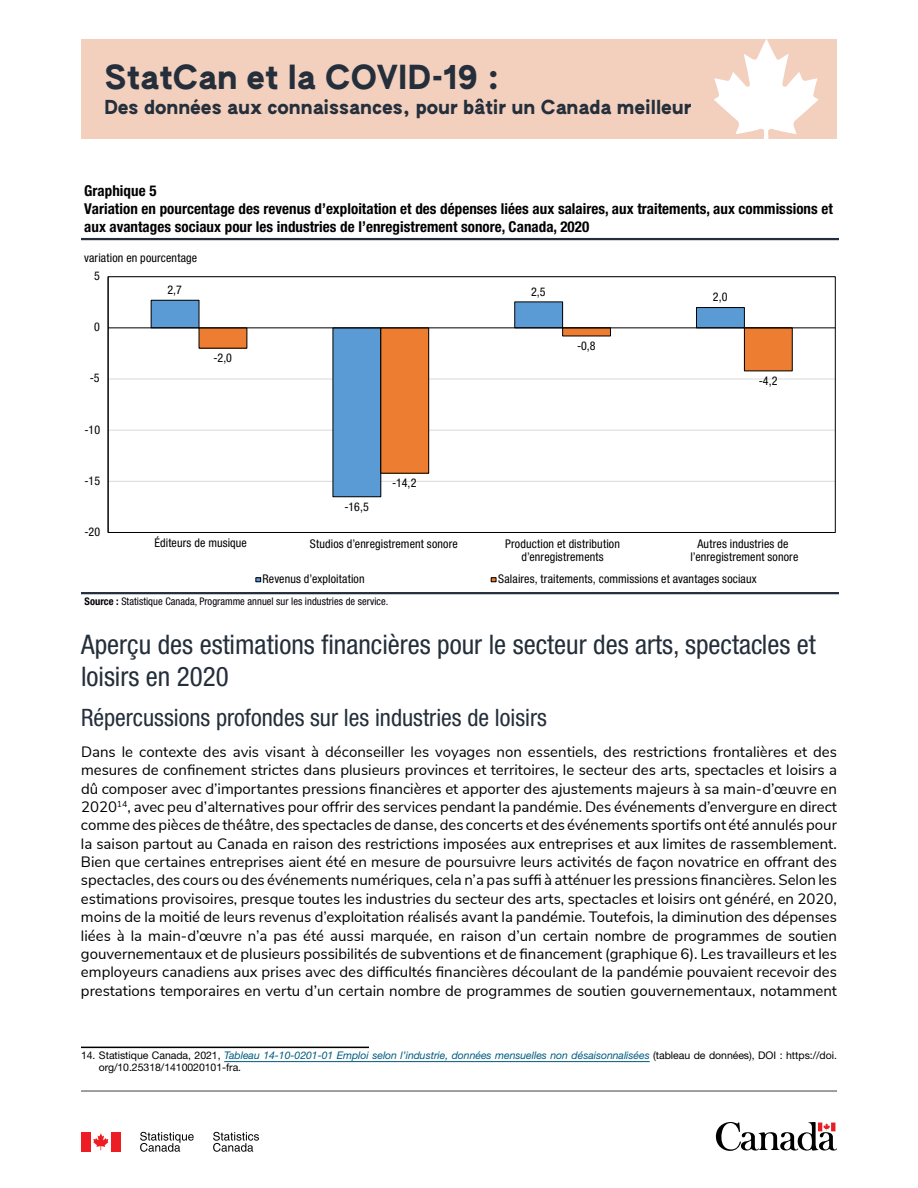
<style>
.page{position:relative;width:918px;height:1188px;background:#fff}
.page>*{position:absolute;margin:0;border:0;box-sizing:border-box;transform-origin:0 0}
.t1{font:32.25px "AUTHENTIC Sans 150";letter-spacing:-.005em;color:#242f3b}
.t2{font:condensed 27px/31.5px "Helvetica Neue LT Std";color:#242f3b}
.t3{font:condensed 24px "Helvetica Neue LT Std";color:#242f3b}
.t4{font:18.75px "AUTHENTIC Sans 150";letter-spacing:-.005em;color:#242f3b}
.t5{font:15px/18.5px "Nunito Sans";color:#000;text-align:justify}
.t6{font:700 condensed 15px/18px "Helvetica Neue LT Std";letter-spacing:.005em;color:#000}
.t7{font:condensed 12px/13.5px "Helvetica Neue LT Std";letter-spacing:.01em;color:#000;text-align:center}
.t8{font:10.5px/12px "Helvetica Neue LT Std";letter-spacing:-.005em;color:#000}
.t9{font:condensed 10.5px "Helvetica Neue LT Std";letter-spacing:.005em;color:#000}
.s1{font-weight:700}
.s2{font-style:italic;color:#015b7f}
</style>
<div class="page">
<hr style="left:81px;top:1091px;width:756px;height:1px;background:#404042">
<hr style="left:81px;top:592px;width:757px;height:2px;background:#242f3b">
<hr style="left:81px;top:238px;width:757px;height:2px;background:#242f3b">
<hr style="left:108px;top:481px;width:727px;height:1px;background:#d9d9d9">
<hr style="left:108px;top:430px;width:727px;height:1px;background:#d9d9d9">
<hr style="left:108px;top:379px;width:727px;height:1px;background:#d9d9d9">
<div style="left:151px;top:300px;width:48px;height:28px;background:#5b9bd5"></div>
<div style="left:151px;top:300px;width:48px;height:28px;border:1px solid #000"></div>
<div style="left:333px;top:328px;width:48px;height:169px;background:#5b9bd5"></div>
<div style="left:515px;top:302px;width:48px;height:26px;background:#5b9bd5"></div>
<div style="left:514px;top:302px;width:49px;height:26px;border:1px solid #000"></div>
<div style="left:697px;top:308px;width:47px;height:20px;background:#5b9bd5"></div>
<div style="left:696px;top:307px;width:49px;height:21px;border:1px solid #000"></div>
<div style="left:199px;top:328px;width:48px;height:20px;background:#ed7d31"></div>
<div style="left:381px;top:328px;width:48px;height:145px;background:#ed7d31"></div>
<div style="left:380px;top:327px;width:49px;height:147px;border:1px solid #000"></div>
<div style="left:563px;top:328px;width:47px;height:8px;background:#ed7d31"></div>
<div style="left:744px;top:328px;width:48px;height:43px;background:#ed7d31"></div>
<div style="left:744px;top:327px;width:49px;height:44px;border:1px solid #000"></div>
<hr style="left:108px;top:277px;width:1px;height:255px;background:#000">
<hr style="left:108px;top:327px;width:727px;height:1px;background:#000">
<svg style="left:255px;top:577px;width:6px;height:5px"></svg>
<svg style="left:491px;top:577px;width:5px;height:5px"></svg>
<hr style="left:81px;top:1047px;width:288px;height:1px;background:#000">
<hr style="left:224px;top:1061px;width:426px;height:1px;background:#015b7f">
<svg style="left:93px;top:1133px;width:16px;height:17px"></svg>
<div style="left:81px;top:1132px;width:10px;height:20px;background:#ed1d24"></div>
<div style="left:111px;top:1132px;width:10px;height:20px;background:#ed1d24"></div>
<svg style="left:140px;top:1132px;width:54px;height:20px"></svg>
<svg style="left:213px;top:1132px;width:46px;height:20px"></svg>
<div style="left:81px;top:39px;width:756px;height:100px;background:#f3cfbd"></div>
<svg style="left:714px;top:39px;width:105px;height:100px"></svg>
<svg style="left:716px;top:1122px;width:121px;height:29px"></svg>
<svg style="left:476px;top:99px;width:8px;height:3px"></svg>
<h1 class="t1" style="left:104px;top:56px;width:397px">StatCan et la COVID-19 :</h1>
<p class="t4" style="left:104px;top:95px;width:588px">Des données aux connaissances, pour batir un Canada meilleur</p>
<p class="t6" style="left:84px;top:182px;width:750px">Graphique 5<br>Variation en pourcentage des revenus d’exploitation et des dépenses liées aux salaires, aux traitements, aux commissions et aux avantages sociaux pour les industries de l’enregistrement sonore, Canada, 2020</p>
<p class="t7" style="left:84px;top:250px;width:115px">variation en pourcentage</p>
<p class="t7" style="left:94px;top:269px;width:7px">5</p>
<p class="t7" style="left:94px;top:320px;width:7px">0</p>
<p class="t7" style="left:90px;top:371px;width:11px">-5</p>
<p class="t7" style="left:84px;top:422px;width:17px">-10</p>
<p class="t7" style="left:84px;top:474px;width:17px">-15</p>
<p class="t7" style="left:84px;top:525px;width:17px">-20</p>
<p class="t7" style="left:168px;top:283px;width:16px">2,7</p>
<p class="t7" style="left:213px;top:351px;width:20px">-2,0</p>
<p class="t7" style="left:344px;top:500px;width:26px">-16,5</p>
<p class="t7" style="left:392px;top:476px;width:26px">-14,2</p>
<p class="t7" style="left:531px;top:285px;width:16px">2,5</p>
<p class="t7" style="left:713px;top:290px;width:16px">2,0</p>
<p class="t7" style="left:577px;top:339px;width:20px">-0,8</p>
<p class="t7" style="left:759px;top:374px;width:20px">-4,2</p>
<p class="t7" style="left:154px;top:536px;width:94px">Éditeurs de musique</p>
<p class="t7" style="left:310px;top:537px;width:150px">Studios d’enregistrement sonore</p>
<p class="t7" style="left:505px;top:537px;width:116px">Production et distribution d’enregistrements</p>
<p class="t7" style="left:690px;top:537px;width:109px">Autres industries de l’enregistrement sonore</p>
<p class="t7" style="left:263px;top:572px;width:104px">Revenus d’exploitation</p>
<p class="t7" style="left:498px;top:572px;width:260px">Salaires, traitements, commissions et avantages sociaux</p>
<p class="t9" style="left:85px;top:595px;width:305px"><span class="s1">Source :</span> Statistique Canada, Programme annuel sur les industries de service.</p>
<h2 class="t2" style="left:81px;top:629px;width:736px">Aperçu des estimations financières pour le secteur des arts, spectacles et loisirs en 2020</h2>
<h3 class="t3" style="left:81px;top:704px;width:467px">Répercussions profondes sur les industries de loisirs</h3>
<p class="t5" style="left:81px;top:741px;width:758px">Dans le contexte des avis visant à déconseiller les voyages non essentiels, des restrictions frontalières et des mesures de confinement strictes dans plusieurs provinces et territoires, le secteur des arts, spectacles et loisirs a dû composer avec d’importantes pressions financières et apporter des ajustements majeurs à sa main-d’œuvre en 2020<sup>14</sup>, avec peu d’alternatives pour offrir des services pendant la pandémie. Des événements d’envergure en direct comme des pièces de théâtre, des spectacles de danse, des concerts et des événements sportifs ont été annulés pour la saison partout au Canada en raison des restrictions imposées aux entreprises et aux limites de rassemblement.<br>Bien que certaines entreprises aient été en mesure de poursuivre leurs activités de façon novatrice en offrant des spectacles, des cours ou des événements numériques, cela n’a pas suffi à atténuer les pressions financières. Selon les estimations provisoires, presque toutes les industries du secteur des arts, spectacles et loisirs ont généré, en 2020, moins de la moitié de leurs revenus d’exploitation réalisés avant la pandémie. Toutefois, la diminution des dépenses liées à la main-d’œuvre n’a pas été aussi marquée, en raison d’un certain nombre de programmes de soutien gouvernementaux et de plusieurs possibilités de subventions et de financement (graphique 6). Les travailleurs et les employeurs canadiens aux prises avec des difficultés financières découlant de la pandémie pouvaient recevoir des prestations temporaires en vertu d’un certain nombre de programmes de soutien gouvernementaux, notamment</p>
<p class="t8" style="left:99px;top:1049px;width:739px;text-indent:-18px">14. Statistique Canada, 2021, <span class="s2">Tableau 14-10-0201-01 Emploi selon l’industrie, données mensuelles non désaisonnalisées</span> (tableau de données), DOI : https://doi. org/10.25318/1410020101-fra.</p>
</div>
